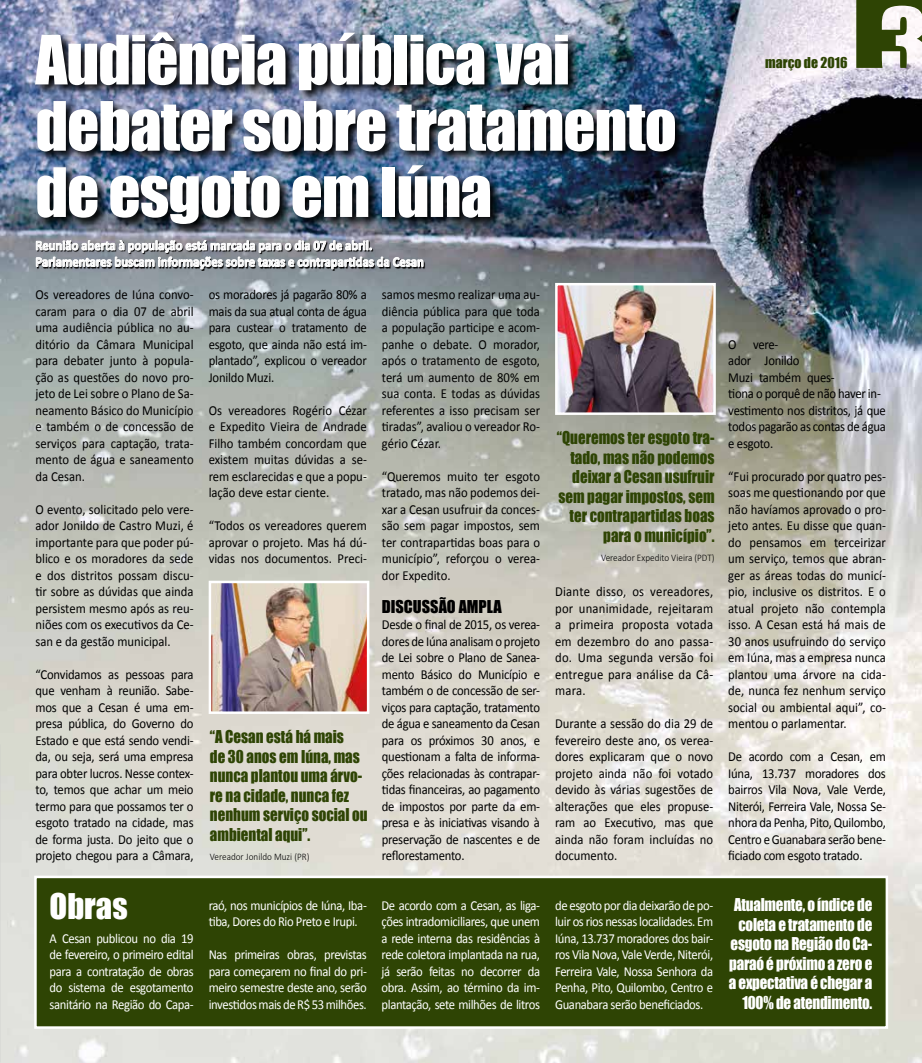
<style>
.page{position:relative;width:922px;height:1063px;background:#fff}
.page>*{position:absolute;margin:0;border:0;box-sizing:border-box;transform-origin:0 0}
.t1{font:62.75px/66.2px "Impact";letter-spacing:-.015em;color:#fff}
.t2{font:32.5px "Impact";color:#fff}
.t3{font:16.25px/19.5px "Impact";color:#2e4404;scale:.92 1}
.t4{font:16.25px/19.5px "Impact";letter-spacing:-.015em;color:#fff;text-align:right;scale:.92 1}
.t5{font:16.25px "Impact";color:#000}
.t6{font:13.75px/16.5px "Calibri";letter-spacing:-.01em;color:#000;text-align:justify;scale:.92 1}
.t7{font:13.75px/16.5px "Calibri";letter-spacing:-.03em;color:#fff;text-align:justify;scale:.92 1}
.t8{font:700 13.75px/16.5px "Calibri";color:#fff;scale:.92 1}
.t9{font:13.75px "Impact";color:#2e4404}
.t10{font:300 10px "Calibri";color:#000;scale:.92 1}
</style>
<div class="page">
<img style="left:0;top:0;width:921px;height:1063px">
<img style="left:33px;top:30px;width:654px;height:207px">
<svg style="left:856px;top:0;width:65px;height:68px"></svg>
<svg style="left:37px;top:240px;width:388px;height:31px"></svg>
<svg style="left:36px;top:239px;width:387px;height:30px;background:#9c9fa3"></svg>
<div style="left:34px;top:876px;width:853px;height:153px;background:#2e4404;border:2px solid #fff"></div>
<img style="left:212px;top:584px;width:154px;height:127px">
<div style="left:209px;top:581px;width:160px;height:133px;border:2px solid #fff"></div>
<img style="left:558px;top:286px;width:154px;height:126px">
<div style="left:555px;top:283px;width:160px;height:132px;border:2px solid #fff"></div>
<h1 class="t1" style="left:35px;top:25px;width:642px">Audiência pública vai debater sobre tratamento de esgoto em Iúna</h1>
<p class="t8" style="left:35px;top:237px;width:423px">Reunião aberta à população está marcada para o dia 07 de abril.<br>Parlamentares buscam informações sobre taxas e contrapartidas da Cesan</p>
<p class="t6" style="left:35px;top:287px;width:173px">Os vereadores de Iúna convo&shy;caram para o dia 07 de abril uma audiência pública no au&shy;ditório da Câmara Municipal para debater junto à popula&shy;ção as questões do novo pro&shy;jeto de Lei sobre o Plano de Sa&shy;neamento Básico do Município e também o de concessão de serviços para captação, trata&shy;mento de água e saneamento da Cesan.</p>
<p class="t6" style="left:35px;top:501px;width:173px">O evento, solicitado pelo vere&shy;ador Jonildo de Castro Muzi, é importante para que poder pú&shy;blico e os moradores da sede e dos distritos possam discu&shy;tir sobre as dúvidas que ainda persistem mesmo após as reu&shy;niões com os executivos da Ce&shy;san e da gestão municipal.</p>
<p class="t6" style="left:35px;top:666px;width:173px">“Convidamos as pessoas para que venham à reunião. Sabe&shy;mos que a Cesan é uma em&shy;presa pública, do Governo do Estado e que está sendo vendi&shy;da, ou seja, será uma empresa para obter lucros. Nesse contex&shy;to, temos que achar um meio termo para que possamos ter o esgoto tratado na cidade, mas de forma justa. Do jeito que o projeto chegou para a Câmara,</p>
<h2 class="t2" style="left:50px;top:881px;width:79px">Obras</h2>
<p class="t7" style="left:50px;top:930px;width:158px">A Cesan publicou no dia 19 de fevereiro, o primeiro edital para a contratação de obras do sistema de esgotamento sanitário na Região do Capa-</p>
<p class="t6" style="left:209px;top:287px;width:173px">os moradores já pagarão 80% a mais da sua atual conta de água para custear o tratamento de esgoto, que ainda não está im&shy;plantado”, explicou o vereador Jonildo Muzi.</p>
<p class="t6" style="left:209px;top:402px;width:173px">Os vereadores Rogério Cézar e Expedito Vieira de Andrade Filho também concordam que existem muitas dúvidas a se&shy;rem esclarecidas e que a popu&shy;lação deve estar ciente.</p>
<p class="t6" style="left:209px;top:518px;width:173px">“Todos os vereadores querem aprovar o projeto. Mas há dú&shy;vidas nos documentos. Preci-</p>
<p class="t3" style="left:210px;top:727px;width:173px">“A Cesan está há mais<br>de 30 anos em Iúna, mas nunca plantou uma árvo&shy;re na cidade, nunca fez nenhum serviço social ou ambiental aqui”.</p>
<p class="t10" style="left:210px;top:851px;width:110px">Vereador Jonildo Muzi (PR)</p>
<p class="t6" style="left:382px;top:287px;width:173px">samos mesmo realizar uma au&shy;diência pública para que toda a população participe e acom&shy;panhe o debate. O morador, após o tratamento de esgoto, terá um aumento de 80% em sua conta. E todas as dúvidas referentes a isso precisam ser tiradas”, avaliou o vereador Ro&shy;gério Cézar.</p>
<p class="t6" style="left:382px;top:468px;width:173px">“Queremos muito ter esgoto tratado, mas não podemos dei&shy;xar a Cesan usufruir da conces&shy;são sem pagar impostos, sem ter contrapartidas boas para o município”, reforçou o verea&shy;dor Expedito.</p>
<p class="t5" style="left:382px;top:594px;width:18px">Discuss</p>
<p class="t5" style="left:438px;top:594px;width:64px">ão ampla</p>
<p class="t6" style="left:382px;top:617px;width:173px">Desde o final de 2015, os verea&shy;dores de Iúna analisam o projeto de Lei sobre o Plano de Sanea&shy;mento Básico do Município e também o de concessão de ser&shy;viços para captação, tratamento de água e saneamento da Cesan para os próximos 30 anos, e questionam a falta de informa&shy;ções relacionadas às contrapar&shy;tidas financeiras, ao pagamento de impostos por parte da em&shy;presa e às iniciativas visando à preservação de nascentes e de reflorestamento.</p>
<p class="t7" style="left:209px;top:897px;width:173px">raó, nos municípios de Iúna, Iba&shy;tiba, Dores do Rio Preto e Irupi.</p>
<p class="t7" style="left:209px;top:947px;width:173px">Nas primeiras obras, previstas para começarem no final do pri&shy;meiro semestre deste ano, serão investidos mais de R$ 53 milhões.</p>
<p class="t7" style="left:381px;top:897px;width:174px">De acordo com a Cesan, as liga&shy;ções intradomiciliares, que unem a rede interna das residências à rede coletora implantada na rua, já serão feitas no decorrer da obra. Assim, ao término da im&shy;plantação, sete milhões de litros</p>
<p class="t3" style="left:556px;top:428px;width:173px;text-align:right">“Queremos ter esgoto tra&shy;tado, mas não podemos deixar a Cesan usufruir sem pagar impostos, sem ter contrapartidas boas para o município”.</p>
<p class="t10" style="left:601px;top:552px;width:125px">Vereador Expedito Vieira (PDT)</p>
<p class="t6" style="left:555px;top:584px;width:173px">Diante disso, os vereadores, por unanimidade, rejeitaram a primeira proposta votada em dezembro do ano passa&shy;do. Uma segunda versão foi entregue para análise da Câ&shy;mara.</p>
<p class="t6" style="left:555px;top:716px;width:173px">Durante a sessão do dia 29 de fevereiro deste ano, os verea&shy;dores explicaram que o novo projeto ainda não foi votado devido às várias sugestões de alterações que eles propuse&shy;ram ao Executivo, mas que ainda não foram incluídas no documento.</p>
<p class="t7" style="left:555px;top:897px;width:173px">de esgoto por dia deixarão de po&shy;luir os rios nessas localidades. Em Iúna, 13.737 moradores dos bair&shy;ros Vila Nova, Vale Verde, Niterói, Ferreira Vale, Nossa Senhora da Penha, Pito, Quilombo, Centro e Guanabara serão beneficiados.</p>
<p class="t9" style="left:765px;top:52px;width:84px">março de 2016</p>
<p class="t6" style="left:728px;top:336px;width:173px;text-align:left">O vere-<br>ador Jonildo<br>Muzi também ques-<br>tiona o porquê de não haver in&shy;vestimento nos distritos, já que todos pagarão as contas de água e esgoto.</p>
<p class="t6" style="left:728px;top:468px;width:173px">“Fui procurado por quatro pes&shy;soas me questionando por que não havíamos aprovado o pro&shy;jeto antes. Eu disse que quan&shy;do pensamos em terceirizar um serviço, temos que abran&shy;ger as áreas todas do municí&shy;pio, inclusive os distritos. E o atual projeto não contempla isso. A Cesan está há mais de 30 anos usufruindo do serviço em Iúna, mas a empresa nunca plantou uma árvore na cida&shy;de, nunca fez nenhum serviço social ou ambiental aqui”, co&shy;mentou o parlamentar.</p>
<p class="t6" style="left:728px;top:749px;width:173px">De acordo com a Cesan, em Iúna, 13.737 moradores dos bairros Vila Nova, Vale Verde, Niterói, Ferreira Vale, Nossa Se&shy;nhora da Penha, Pito, Quilombo, Centro e Guanabara serão bene&shy;ficiado com esgoto tratado.</p>
<p class="t4" style="left:728px;top:895px;width:157px">Atualmente, o índice de coleta e tratamento de esgoto na Região do Ca&shy;paraó é próximo a zero e a expectativa é chegar a<br>100% de atendimento.</p>
</div>
